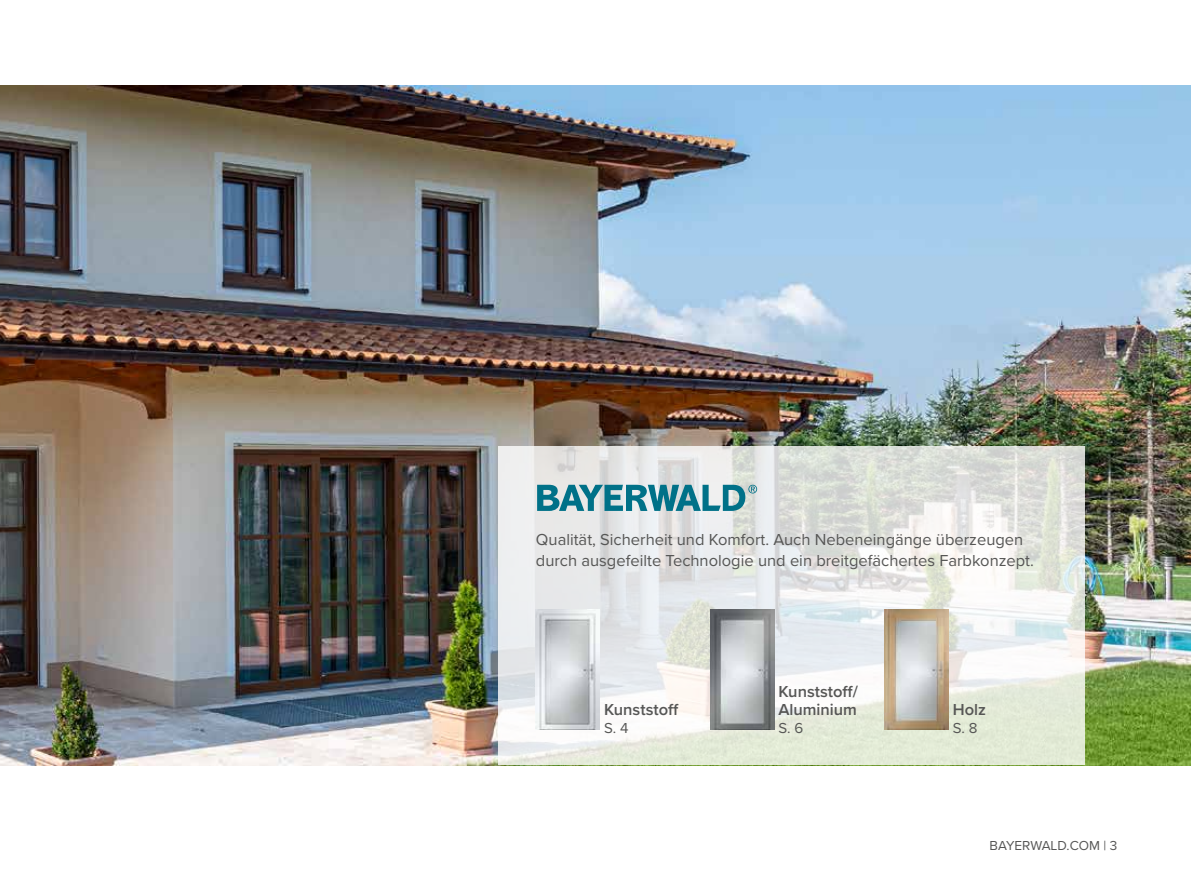
<style>
.page{position:relative;width:1191px;height:893px;background:#fff}
.page>*{position:absolute;margin:0;border:0;box-sizing:border-box;transform-origin:0 0}
.t1{font:16.5px/21px "Proxima Nova";color:#565655}
.t2{font:600 16.5px/18px "Proxima Nova";color:#565655}
.t3{font:15px "Proxima Nova";color:#565655}
.t4{font:13.5px "Proxima Nova";color:#565655}
</style>
<div class="page">
<img style="left:0;top:85px;width:1191px;height:680px">
<svg style="left:497px;top:446px;width:587px;height:319px"></svg>
<svg style="left:537px;top:485px;width:220px;height:26px;background:#65a4b1"></svg>
<img style="left:710px;top:610px;width:64px;height:120px">
<img style="left:884px;top:610px;width:64px;height:120px">
<img style="left:536px;top:610px;width:64px;height:120px">
<p class="t1" style="left:536px;top:528px;width:499px">Qualität, Sicherheit und Komfort. Auch Nebeneingänge überzeugen durch ausgefeilte Technologie und ein breitgefächertes Farbkonzept.</p>
<p class="t2" style="left:604px;top:700px;width:76px">Kunststoff</p>
<p class="t3" style="left:604px;top:716px;width:26px">S. 4</p>
<p class="t2" style="left:778px;top:682px;width:81px">Kunststoff/<br>Aluminium</p>
<p class="t3" style="left:778px;top:716px;width:26px">S. 6</p>
<p class="t2" style="left:952px;top:700px;width:35px">Holz</p>
<p class="t3" style="left:952px;top:716px;width:26px">S. 8</p>
<p class="t4" style="left:989px;top:836px;width:129px">BAYERWALD.COM | 3</p>
</div>
